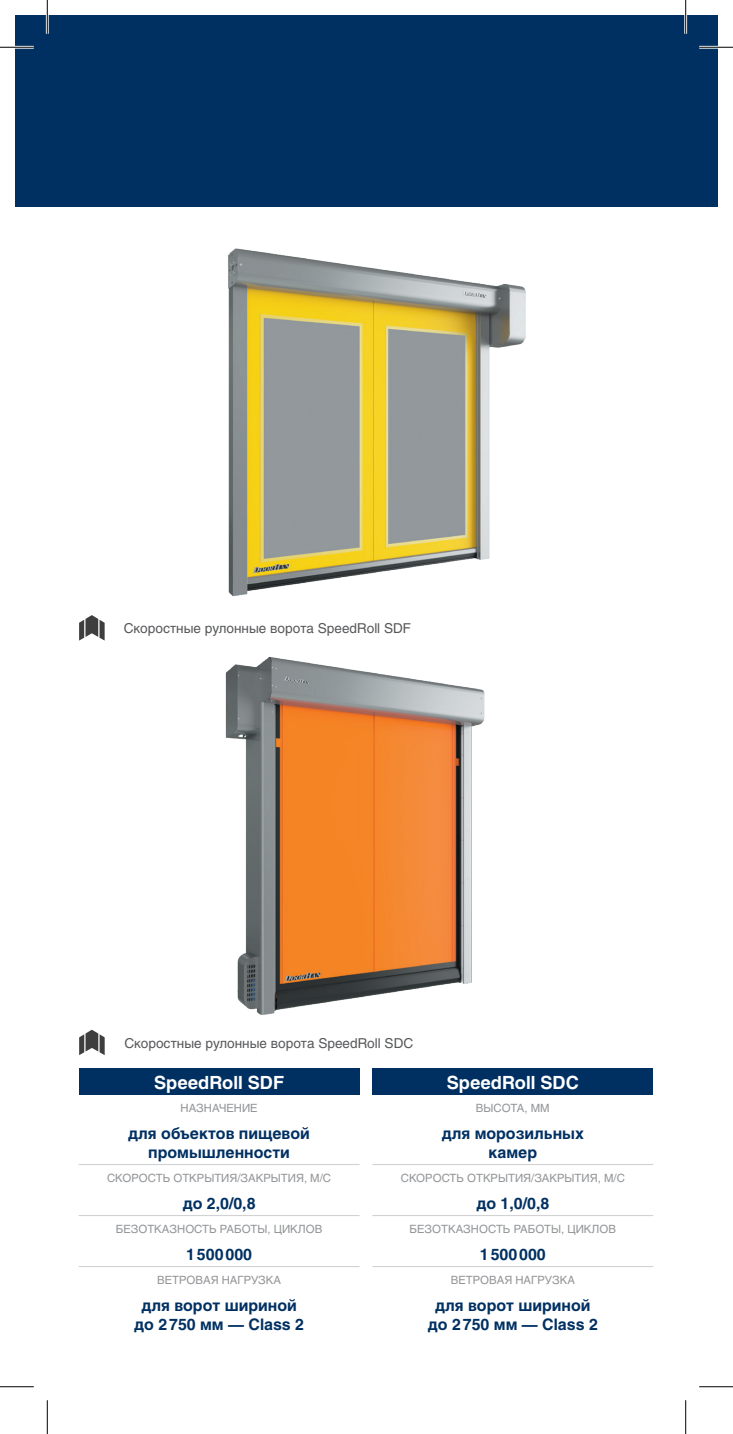
<style>
.page{position:relative;width:733px;height:1434px;background:#fff}
.page>*{position:absolute;margin:0;border:0;box-sizing:border-box;transform-origin:0 0}
.t1{font:700 18px "Helios";color:#fff}
.t2{font:700 15.75px/18.9px "Helios";color:#003062;text-align:center}
.t3{font:13.5px "Helios";color:#57585a}
.t4{font:11.25px "Helios";color:#939598}
</style>
<div class="page">
<div style="left:15px;top:15px;width:702px;height:192px;background:#003062"></div>
<svg style="left:79px;top:615px;width:26px;height:26px"></svg>
<img style="left:228px;top:248px;width:298px;height:348px">
<img style="left:225px;top:657px;width:260px;height:358px">
<div style="left:79px;top:1068px;width:280px;height:27px;background:#003062"></div>
<hr style="left:79px;top:1164px;width:280px;height:1px;background:#d1d2d4">
<hr style="left:79px;top:1215px;width:280px;height:1px;background:#d1d2d4">
<hr style="left:79px;top:1266px;width:280px;height:1px;background:#d1d2d4">
<div style="left:372px;top:1068px;width:281px;height:27px;background:#003062"></div>
<hr style="left:372px;top:1164px;width:281px;height:1px;background:#d1d2d4">
<hr style="left:372px;top:1215px;width:281px;height:1px;background:#d1d2d4">
<hr style="left:372px;top:1266px;width:281px;height:1px;background:#d1d2d4">
<svg style="left:79px;top:1030px;width:26px;height:25px"></svg>
<hr style="left:0;top:46px;width:34px;height:3px;background:#fff">
<hr style="left:699px;top:46px;width:33px;height:3px;background:#fff">
<hr style="left:46px;top:0;width:3px;height:34px;background:#fff">
<hr style="left:684px;top:0;width:2px;height:34px;background:#fff">
<hr style="left:0;top:47px;width:34px;height:1px;background:#000">
<hr style="left:699px;top:47px;width:33px;height:1px;background:#000">
<hr style="left:0;top:1386px;width:34px;height:1px;background:#000">
<hr style="left:699px;top:1386px;width:33px;height:1px;background:#000">
<hr style="left:47px;top:0;width:1px;height:34px;background:#000">
<hr style="left:47px;top:1400px;width:1px;height:34px;background:#000">
<hr style="left:685px;top:0;width:1px;height:34px;background:#000">
<hr style="left:685px;top:1400px;width:1px;height:34px;background:#000">
<p class="t3" style="left:124px;top:620px;width:288px">Скоростные рулонные ворота SpeedRoll SDF</p>
<p class="t3" style="left:124px;top:1035px;width:290px">Скоростные рулонные ворота SpeedRoll SDC</p>
<h1 class="t1" style="left:154px;top:1072px;width:131px">SpeedRoll SDF</h1>
<p class="t4" style="left:180px;top:1101px;width:79px">НАЗНАЧЕНИЕ</p>
<h2 class="t2" style="left:128px;top:1124px;width:183px">для объектов пищевой промышленности</h2>
<p class="t4" style="left:107px;top:1171px;width:225px">СКОРОСТЬ ОТКРЫТИЯ/ЗАКРЫТИЯ, М/С</p>
<h2 class="t2" style="left:182px;top:1194px;width:74px">до 2,0/0,8</h2>
<p class="t4" style="left:116px;top:1222px;width:208px">БЕЗОТКАЗНОСТЬ РАБОТЫ, ЦИКЛОВ</p>
<h2 class="t2" style="left:186px;top:1245px;width:67px">1500000</h2>
<p class="t4" style="left:157px;top:1273px;width:126px">ВЕТРОВАЯ НАГРУЗКА</p>
<h2 class="t2" style="left:134px;top:1295px;width:171px">для ворот шириной до 2750 мм — Class 2</h2>
<h1 class="t1" style="left:446px;top:1072px;width:134px">SpeedRoll SDC</h1>
<p class="t4" style="left:476px;top:1101px;width:75px">ВЫСОТА, ММ</p>
<h2 class="t2" style="left:441px;top:1124px;width:144px">для морозильных камер</h2>
<p class="t4" style="left:400px;top:1171px;width:225px">СКОРОСТЬ ОТКРЫТИЯ/ЗАКРЫТИЯ, М/С</p>
<h2 class="t2" style="left:476px;top:1194px;width:74px">до 1,0/0,8</h2>
<p class="t4" style="left:409px;top:1222px;width:208px">БЕЗОТКАЗНОСТЬ РАБОТЫ, ЦИКЛОВ</p>
<h2 class="t2" style="left:479px;top:1245px;width:67px">1500000</h2>
<p class="t4" style="left:450px;top:1273px;width:126px">ВЕТРОВАЯ НАГРУЗКА</p>
<h2 class="t2" style="left:427px;top:1295px;width:171px">для ворот шириной до 2750 мм — Class 2</h2>
</div>
